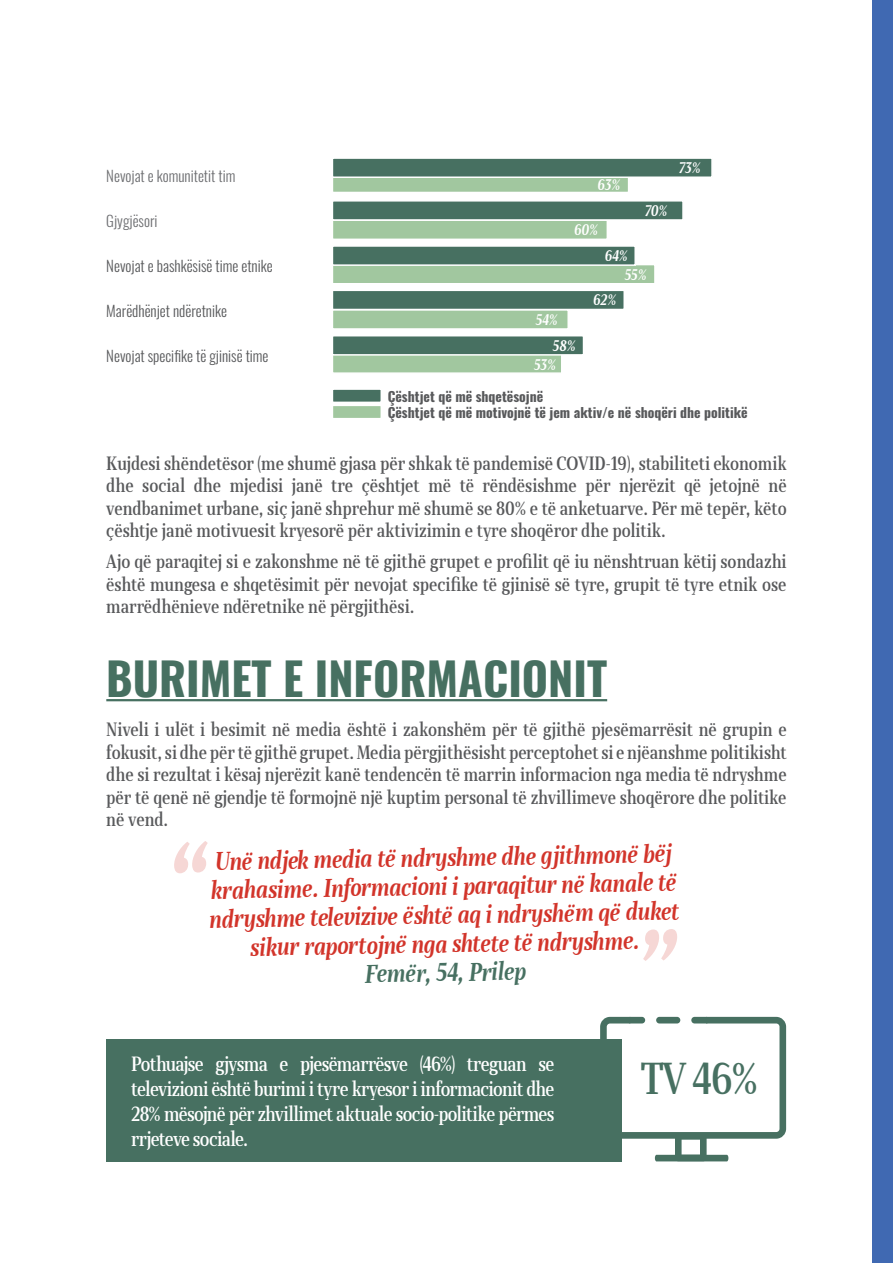
<style>
.page{position:relative;width:893px;height:1263px;background:#fff}
.page>*{position:absolute;margin:0;border:0;box-sizing:border-box;transform-origin:0 0}
.t1{font:700 45px "Oswald";color:#477061}
.t2{font:500 41.85px "Skola Serif Cn";color:#477061}
.t3{font:700 24px/28.8px "Skola Serif Cn It";color:#d2342a;text-align:center}
.t4{font:700 24px "Skola Serif Cn It";color:#477061}
.t5{font:500 19.35px/25.2px "Skola Serif Cn";letter-spacing:-.03em;color:#fff;text-align:justify}
.t6{font:500 18px/22.5px "Skola Serif Cn";color:#58595b;text-align:justify}
.t7{font:300 15px "Oswald";color:#58595b}
.t8{font:300 15px "Oswald";color:#6d6e71}
.t9{font:700 14.4px/19px "Skola Serif Cn It";letter-spacing:-.02em;color:#fff}
.t10{font:700 13.5px/16.2px "Oswald";color:#58595b}
</style>
<div class="page">
<div style="left:332px;top:388px;width:50px;height:15px;background:#477061;border:2px solid #fff"></div>
<div style="left:332px;top:173px;width:297px;height:20px;background:#a1c79f;border:2px solid #fff"></div>
<div style="left:332px;top:157px;width:381px;height:21px;background:#477061;border:2px solid #fff"></div>
<div style="left:332px;top:219px;width:276px;height:21px;background:#a1c79f;border:2px solid #fff"></div>
<div style="left:332px;top:200px;width:352px;height:21px;background:#477061;border:2px solid #fff"></div>
<div style="left:332px;top:264px;width:324px;height:20px;background:#a1c79f;border:2px solid #fff"></div>
<div style="left:332px;top:245px;width:304px;height:21px;background:#477061;border:2px solid #fff"></div>
<div style="left:332px;top:309px;width:237px;height:21px;background:#a1c79f;border:2px solid #fff"></div>
<div style="left:332px;top:290px;width:293px;height:20px;background:#477061;border:2px solid #fff"></div>
<div style="left:332px;top:353px;width:230px;height:21px;background:#a1c79f;border:2px solid #fff"></div>
<div style="left:332px;top:335px;width:252px;height:21px;background:#477061;border:2px solid #fff"></div>
<div style="left:332px;top:405px;width:50px;height:14px;background:#a1c79f;border:2px solid #fff"></div>
<hr style="left:106px;top:699px;width:501px;height:2px;background:#477061">
<div style="left:106px;top:1039px;width:515px;height:122px;background:#477061"></div>
<svg style="left:600px;top:1017px;width:186px;height:144px"></svg>
<div style="left:873px;top:0;width:20px;height:1263px;background:#4069b2"></div>
<p class="t8" style="left:106px;top:163px;width:131px">Nevojat e komunitetit tim</p>
<p class="t8" style="left:106px;top:208px;width:53px">Gjygjësori</p>
<p class="t7" style="left:106px;top:253px;width:168px">Nevojat e bashkësisë time etnike</p>
<p class="t7" style="left:106px;top:298px;width:122px">Marëdhënjet ndëretnike</p>
<p class="t7" style="left:106px;top:342px;width:164px">Nevojat specifike të gjinisë time</p>
<p class="t9" style="left:597px;top:176px;width:25px">63%</p>
<p class="t9" style="left:574px;top:220px;width:26px">60%</p>
<p class="t9" style="left:645px;top:201px;width:24px">70%</p>
<p class="t9" style="left:552px;top:306px;width:25px;line-height:26.1px;text-indent:-17px">54%<br>58%</p>
<p class="t9" style="left:533px;top:355px;width:24px">53%</p>
<p class="t9" style="left:624px;top:246px;width:24px;text-indent:-20px">64%<br>55%</p>
<p class="t9" style="left:593px;top:290px;width:25px">62%</p>
<p class="t9" style="left:679px;top:158px;width:23px">73%</p>
<p class="t10" style="left:388px;top:389px;width:362px">Çështjet që më shqetësojnë<br>Çështjet që më motivojnë të jem aktiv/e në shoqëri dhe politikë</p>
<p class="t6" style="left:106px;top:452px;width:682px">Kujdesi shëndetësor (me shumë gjasa për shkak të pandemisë COVID-19), stabiliteti ekonomik dhe social dhe mjedisi janë tre çështjet më të rëndësishme për njerëzit që jetojnë në vendbanimet urbane, siç janë shprehur më shumë se 80% e të anketuarve. Për më tepër, këto çështje janë motivuesit kryesorë për aktivizimin e tyre shoqëror dhe politik.</p>
<p class="t6" style="left:106px;top:550px;width:682px">Ajo që paraqitej si e zakonshme në të gjithë grupet e profilit që iu nënshtruan këtij sondazhi është mungesa e shqetësimit për nevojat specifike të gjinisë së tyre, grupit të tyre etnik ose marrëdhënieve ndëretnike në përgjithësi.</p>
<h1 class="t1" style="left:106px;top:655px;width:502px">BURIMET E INFORMACIONIT</h1>
<p class="t6" style="left:106px;top:718px;width:682px">Niveli i ulët i besimit në media është i zakonshëm për të gjithë pjesëmarrësit në grupin e fokusit, si dhe për të gjithë grupet. Media përgjithësisht perceptohet si e njëanshme politikisht dhe si rezultat i kësaj njerëzit kanë tendencën të marrin informacion nga media të ndryshme për të qenë në gjendje të formojnë një kuptim personal të zhvillimeve shoqërore dhe politike në vend.</p>
<h3 class="t3" style="left:208px;top:847px;width:471px;rotate:-1deg">Unë ndjek media të ndryshme dhe gjithmonë bëj krahasime. Informacioni i paraqitur në kanale të ndryshme televizive është aq i ndryshëm që duket sikur raportojnë nga shtete të ndryshme.</h3>
<h3 class="t4" style="left:364px;top:959px;width:163px;rotate:-1deg">Femër, 54, Prilep</h3>
<p class="t5" style="left:131px;top:1051px;width:425px">Pothuajse gjysma e pjesëmarrësve (46%) treguan se televizioni është burimi i tyre kryesor i informacionit dhe 28% mësojnë për zhvillimet aktuale socio-politike përmes rrjeteve sociale.</p>
<h2 class="t2" style="left:640px;top:1054px;width:119px">TV 46%</h2>
</div>
